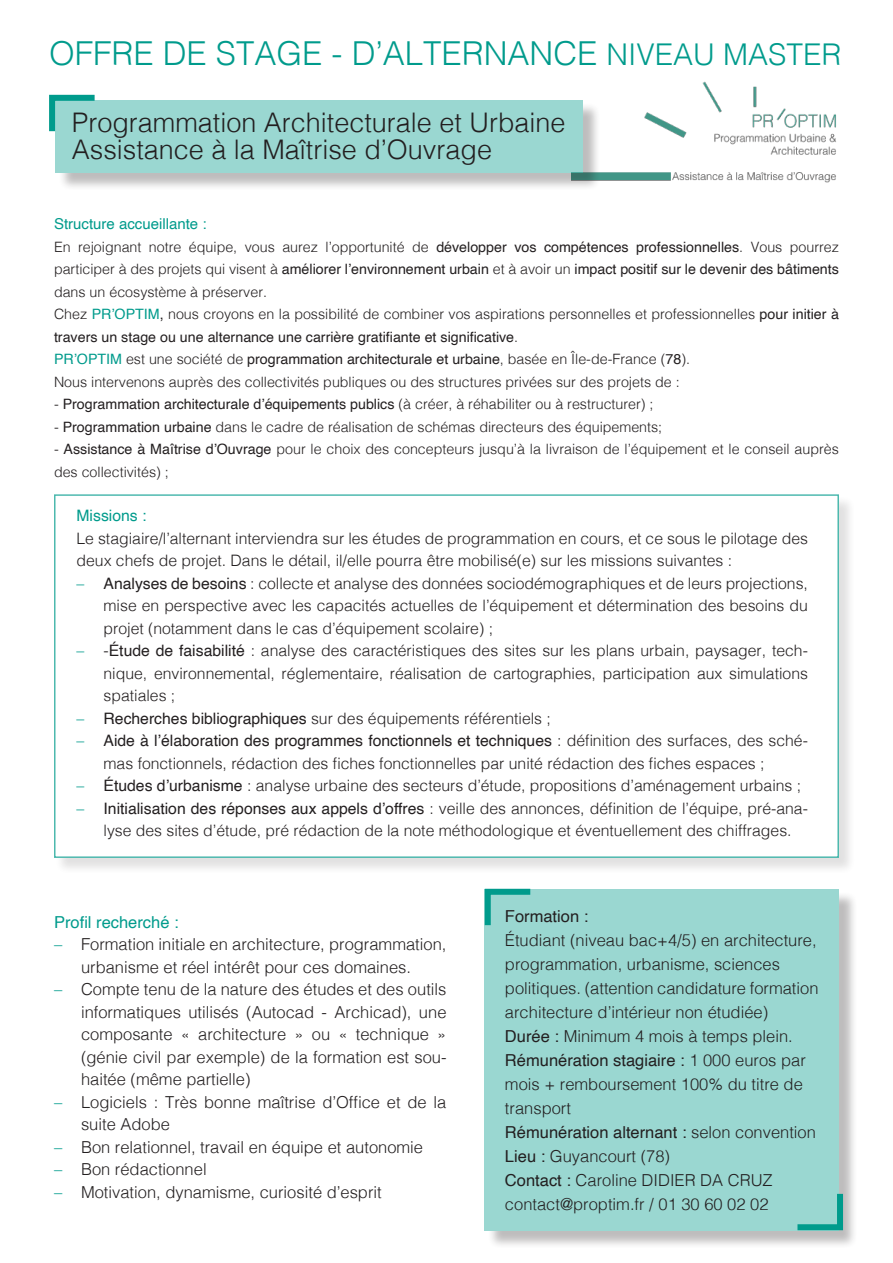
<style>
.page{position:relative;width:893px;height:1263px;background:#fff}
.page>*{position:absolute;margin:0;border:0;box-sizing:border-box;transform-origin:0 0}
.t1{font:300 33px "Helvetica";color:#009b8c}
.t2{font:300 27px/27px "Helvetica";color:#231f20}
.t3{font:300 16.5px/24px "Helvetica";color:#231f20}
.t4{font:16.5px "Helvetica";color:#009b8c}
.t5{font:16.5px "Helvetica";color:#231f20}
.t6{font:300 15.75px "Helvetica";color:#231f20}
.t7{font:15.75px "Helvetica";color:#231f20}
.t8{font:15.75px "Helvetica";color:#009b8c}
.t9{font:15px "Helvetica";color:#009b8c}
.t10{font:300 14.25px/22.5px "Helvetica";color:#231f20}
.t11{font:14.25px "Helvetica";color:#231f20}
.s1{font-size:30px}
.s2{font-weight:400}
.s3{font-weight:400;color:#009b8c}
.s4{font-weight:300}
.s5{color:#009b8c}
.s6{font-weight:300;color:#009b8c}
</style>
<div class="page">
<img style="left:601px;top:81px;width:235px;height:102px">
<div style="left:55px;top:495px;width:801px;height:380px;background:#231f20;opacity:.2"></div>
<div style="left:54px;top:494px;width:785px;height:364px;background:#fff"></div>
<div style="left:58px;top:102px;width:543px;height:89px;background:#231f20;opacity:.75"></div>
<div style="left:55px;top:100px;width:528px;height:73px;background:#9ad7d1"></div>
<div style="left:487px;top:891px;width:370px;height:358px;background:#231f20;opacity:.75"></div>
<div style="left:485px;top:889px;width:354px;height:341px;background:#9ad7d1"></div>
<svg style="left:49px;top:94px;width:46px;height:38px"></svg>
<svg style="left:484px;top:888px;width:47px;height:43px"></svg>
<svg style="left:791px;top:1188px;width:55px;height:45px"></svg>
<h1 class="t1" style="left:49px;top:35px;width:794px">OFFRE DE STAGE - D’ALTERNANCE <span class="s1">NIVEAU MASTER</span></h1>
<h2 class="t2" style="left:72px;top:109px;width:495px">Programmation Architecturale et Urbaine<br>Assistance à la Maîtrise d’Ouvrage</h2>
<p class="t9" style="left:54px;top:218px;width:154px">Structure accueillante :</p>
<p class="t10" style="left:54px;top:235px;width:786px">En rejoignant notre équipe, vous aurez l’opportunité de <span class="s2">développer vos compétences professionnelles</span>. Vous pourrez participer à des projets qui visent à <span class="s2">améliorer l’environnement urbain</span> et à avoir un <span class="s2">impact positif sur le devenir des bâtiments </span>dans un écosystème à préserver.<br>Chez <span class="s3">PR’OPTIM</span><span class="s2">,</span> nous croyons en la possibilité de combiner vos aspirations personnelles et professionnelles <span class="s2">pour initier à travers un stage ou une alternance une carrière gratifiante et significative</span>.<br><span class="s3">PR’OPTIM</span> est une société de <span class="s2">programmation architecturale et urbaine</span>, basée en Île-de-France (<span class="s2">78</span>).<br>Nous intervenons auprès des collectivités publiques ou des structures privées sur des projets de :</p>
<p class="t11" style="left:54px;top:393px;width:601px"><span class="s4">-</span> Programmation architecturale d’équipements publics <span class="s4">(à créer, à réhabiliter ou à restructurer) ;</span></p>
<p class="t10" style="left:54px;top:415px;width:610px">- <span class="s2">Programmation urbaine</span> dans le cadre de réalisation de schémas directeurs des équipements;</p>
<p class="t10" style="left:54px;top:438px;width:786px">- <span class="s2">Assistance à Maîtrise d’Ouvrage</span> pour le choix des concepteurs jusqu’à la livraison de l’équipement et le conseil auprès des collectivités) ;</p>
<p class="t8" style="left:77px;top:503px;width:72px">Missions :</p>
<p class="t6" style="left:77px;top:529px;width:733px">Le stagiaire/l’alternant interviendra sur les études de programmation en cours, et ce sous le pilotage des</p>
<p class="t6" style="left:77px;top:552px;width:657px">deux chefs de projet. Dans le détail, il/elle pourra être mobilisé(e) sur les missions suivantes :</p>
<p class="t6" style="left:77px;top:574px;width:733px"><span class="s5">‒</span> <span class="s2">Analyses de besoins</span> : collecte et analyse des données sociodémographiques et de leurs projections,</p>
<p class="t6" style="left:104px;top:597px;width:706px">mise en perspective avec les capacités actuelles de l’équipement et détermination des besoins du</p>
<p class="t6" style="left:104px;top:619px;width:391px">projet (notamment dans le cas d’équipement scolaire) ;</p>
<p class="t6" style="left:77px;top:642px;width:733px"><span class="s5">‒</span> -<span class="s2">Étude de faisabilité</span> : analyse des caractéristiques des sites sur les plans urbain, paysager, tech-</p>
<p class="t6" style="left:104px;top:664px;width:706px">nique, environnemental, réglementaire, réalisation de cartographies, participation aux simulations</p>
<p class="t6" style="left:104px;top:687px;width:73px">spatiales ;</p>
<p class="t6" style="left:77px;top:709px;width:476px"><span class="s5">‒</span> <span class="s2">Recherches bibliographiques</span> sur des équipements référentiels ;</p>
<p class="t7" style="left:77px;top:728px;width:733px"><span class="s6">‒</span> Aide à l’élaboration des programmes fonctionnels et techniques <span class="s4">: définition des surfaces, des sché-</span></p>
<p class="t6" style="left:104px;top:750px;width:662px">mas fonctionnels, rédaction des fiches fonctionnelles par unité rédaction des fiches espaces ;</p>
<p class="t6" style="left:77px;top:777px;width:726px"><span class="s5">‒</span> <span class="s2">Études d’urbanisme</span> : analyse urbaine des secteurs d’étude, propositions d’aménagement urbains ;</p>
<p class="t6" style="left:77px;top:795px;width:733px"><span class="s5">‒</span> <span class="s2">Initialisation des réponses aux appels d’offres</span> : veille des annonces, définition de l’équipe, pré-ana-</p>
<p class="t6" style="left:104px;top:822px;width:690px">lyse des sites d’étude, pré rédaction de la note méthodologique et éventuellement des chiffrages.</p>
<p class="t4" style="left:54px;top:909px;width:126px">Profil recherché :</p>
<p class="t3" style="left:54px;top:932px;width:394px"><span class="s5">‒</span> Formation initiale en architecture, programmation,</p>
<p class="t3" style="left:81px;top:955px;width:332px">urbanisme et réel intérêt pour ces domaines.</p>
<p class="t3" style="left:54px;top:977px;width:394px"><span class="s5">‒</span> Compte tenu de la nature des études et des outils</p>
<p class="t3" style="left:81px;top:1000px;width:367px">informatiques utilisés (Autocad - Archicad), une</p>
<p class="t3" style="left:81px;top:1022px;width:367px">composante « architecture » ou « technique »</p>
<p class="t3" style="left:81px;top:1045px;width:367px">(génie civil par exemple) de la formation est sou-</p>
<p class="t3" style="left:81px;top:1067px;width:171px">haitée (même partielle)</p>
<p class="t3" style="left:54px;top:1089px;width:394px"><span class="s5">‒</span> Logiciels : Très bonne maîtrise d’Office et de la</p>
<p class="t3" style="left:81px;top:1112px;width:90px">suite Adobe</p>
<p class="t3" style="left:54px;top:1135px;width:371px"><span class="s5">‒</span> Bon relationnel, travail en équipe et autonomie</p>
<p class="t3" style="left:54px;top:1157px;width:154px"><span class="s5">‒</span> Bon rédactionnel</p>
<p class="t3" style="left:54px;top:1180px;width:329px"><span class="s5">‒</span> Motivation, dynamisme, curiosité d’esprit</p>
<p class="t5" style="left:505px;top:910px;width:85px">Formation :</p>
<p class="t3" style="left:505px;top:928px;width:315px">Étudiant (niveau bac+4/5) en architecture, programmation, urbanisme, sciences politiques. (attention candidature formation architecture d’intérieur non étudiée)<br><span class="s2">Durée :</span> Minimum 4 mois à temps plein.<br><span class="s2">Rémunération stagiaire :</span> 1 000 euros par mois + remboursement 100% du titre de transport<br><span class="s2">Rémunération alternant :</span> selon convention <span class="s2">Lieu :</span> Guyancourt (78)<br><span class="s2">Contact :</span> Caroline DIDIER DA CRUZ contact@proptim.fr / 01 30 60 02 02</p>
</div>
